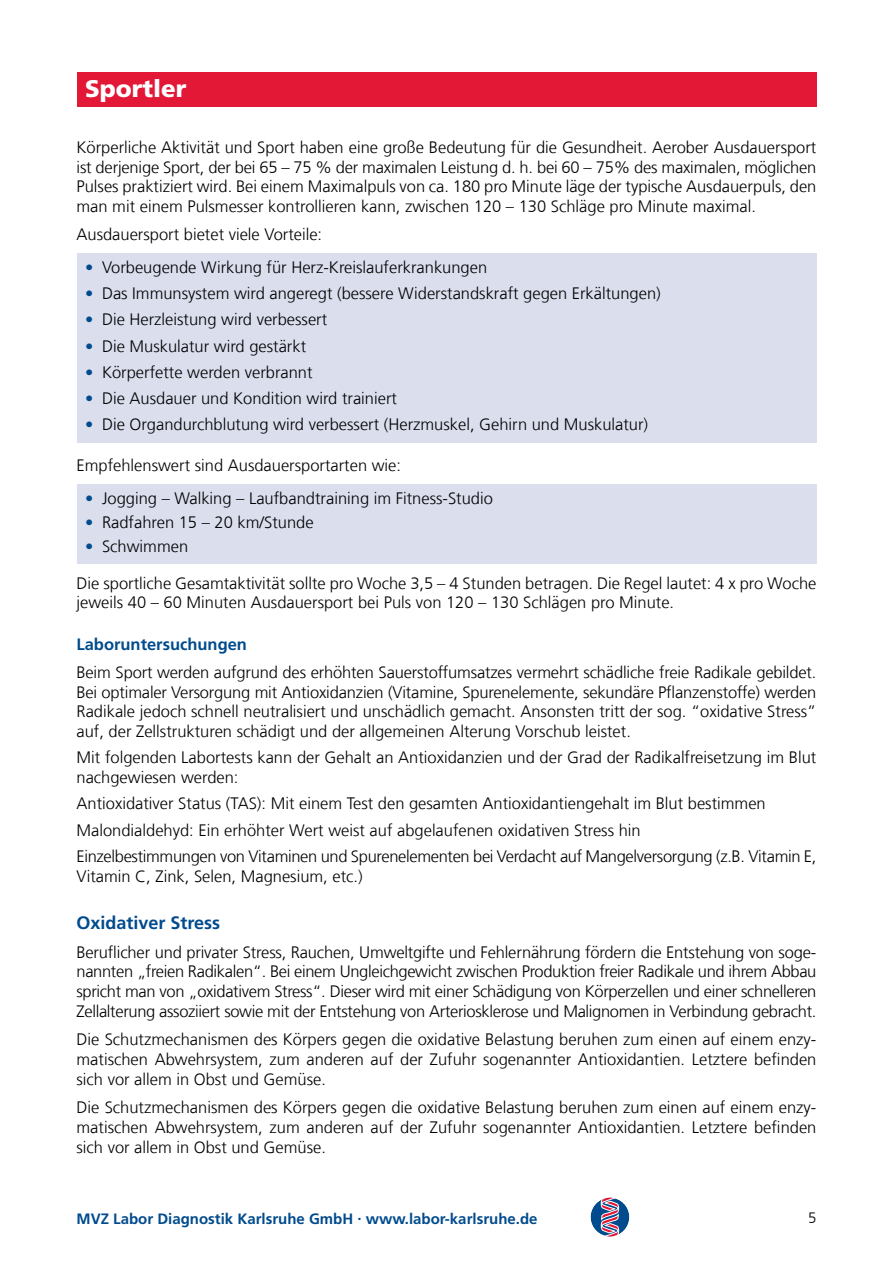
<style>
.page{position:relative;width:893px;height:1263px;background:#fff}
.page>*{position:absolute;margin:0;border:0;box-sizing:border-box;transform-origin:0 0}
.t1{font:900 24px "Frutiger LT Com";color:#fff}
.t2{font:700 18px "Frutiger LT Com";color:#004b8d}
.t3{font:300 16.5px/19.8px "Frutiger LT Com";color:#000;text-align:justify}
.t4{font:700 16.5px "Frutiger LT Com";color:#004b8d}
.t5{font:700 15px "Frutiger";color:#004b8d}
.t6{font:300 15px "Frutiger LT Com";color:#000}
.s1{color:#004b8d}
</style>
<div class="page">
<svg style="left:590px;top:1198px;width:39px;height:38px"></svg>
<div style="left:77px;top:485px;width:739px;height:79px;background:#dadeed"></div>
<div style="left:77px;top:253px;width:739px;height:189px;background:#dadeed"></div>
<div style="left:77px;top:72px;width:739px;height:34px;background:#e31837"></div>
<h1 class="t1" style="left:85px;top:74px;width:103px">Sportler</h1>
<p class="t3" style="left:77px;top:137px;width:741px">Körperliche Aktivität und Sport haben eine große Bedeutung für die Gesundheit. Aerober Ausdauersport ist derjenige Sport, der bei 65 – 75 % der maximalen Leistung d. h. bei 60 – 75% des maximalen, möglichen Pulses praktiziert wird. Bei einem Maximalpuls von ca. 180 pro Minute läge der typische Ausdauerpuls, den man mit einem Pulsmesser kontrollieren kann, zwischen 120 – 130 Schläge pro Minute maximal.</p>
<p class="t3" style="left:77px;top:225px;width:247px">Ausdauersport bietet viele Vorteile:</p>
<p class="t3" style="left:85px;top:257px;width:404px"><span class="s1">•</span> Vorbeugende Wirkung für Herz-Kreislauferkrankungen</p>
<p class="t3" style="left:85px;top:284px;width:577px"><span class="s1">•</span> Das Immunsystem wird angeregt (bessere Widerstandskraft gegen Erkältungen)</p>
<p class="t3" style="left:85px;top:310px;width:244px"><span class="s1">•</span> Die Herzleistung wird verbessert</p>
<p class="t3" style="left:85px;top:336px;width:223px"><span class="s1">•</span> Die Muskulatur wird gestärkt</p>
<p class="t3" style="left:85px;top:362px;width:229px"><span class="s1">•</span> Körperfette werden verbrannt</p>
<p class="t3" style="left:85px;top:388px;width:313px"><span class="s1">•</span> Die Ausdauer und Kondition wird trainiert</p>
<p class="t3" style="left:85px;top:415px;width:565px"><span class="s1">•</span> Die Organdurchblutung wird verbessert (Herzmuskel, Gehirn und Muskulatur)</p>
<p class="t3" style="left:77px;top:456px;width:326px">Empfehlenswert sind Ausdauersportarten wie:</p>
<p class="t3" style="left:85px;top:488px;width:409px"><span class="s1">•</span> Jogging – Walking – Laufbandtraining im Fitness-Studio</p>
<p class="t3" style="left:85px;top:512px;width:230px"><span class="s1">•</span> Radfahren 15 – 20 km/Stunde</p>
<p class="t3" style="left:85px;top:536px;width:105px"><span class="s1">•</span> Schwimmen</p>
<p class="t3" style="left:77px;top:573px;width:741px">Die sportliche Gesamtaktivität sollte pro Woche 3,5 – 4 Stunden betragen. Die Regel lautet: 4 x pro Woche jeweils 40 – 60 Minuten Ausdauersport bei Puls von 120 – 130 Schlägen pro Minute.</p>
<p class="t4" style="left:77px;top:634px;width:172px">Laboruntersuchungen</p>
<p class="t3" style="left:77px;top:662px;width:741px">Beim Sport werden aufgrund des erhöhten Sauerstoffumsatzes vermehrt schädliche freie Radikale gebildet.<br>Bei optimaler Versorgung mit Antioxidanzien (Vitamine, Spurenelemente, sekundäre Pflanzenstoffe) werden Radikale jedoch schnell neutralisiert und unschädlich gemacht. Ansonsten tritt der sog. “oxidative Stress” auf, der Zellstrukturen schädigt und der allgemeinen Alterung Vorschub leistet.</p>
<p class="t3" style="left:77px;top:748px;width:741px">Mit folgenden Labortests kann der Gehalt an Antioxidanzien und der Grad der Radikalfreisetzung im Blut nachgewiesen werden:</p>
<p class="t3" style="left:77px;top:791px;width:741px;line-height:26.2px;text-align:left">Antioxidativer Status (TAS): Mit einem Test den gesamten Antioxidantiengehalt im Blut bestimmen<br>Malondialdehyd: Ein erhöhter Wert weist auf abgelaufenen oxidativen Stress hin<br>Einzelbestimmungen von Vitaminen und Spurenelementen bei Verdacht auf Mangelversorgung (z.B. Vitamin E,</p>
<p class="t3" style="left:77px;top:866px;width:288px">Vitamin C, Zink, Selen, Magnesium, etc.)</p>
<p class="t2" style="left:77px;top:912px;width:145px">Oxidativer Stress</p>
<p class="t3" style="left:77px;top:942px;width:741px">Beruflicher und privater Stress, Rauchen, Umweltgifte und Fehlernährung fördern die Entstehung von soge&shy;nannten „freien Radikalen“. Bei einem Ungleichgewicht zwischen Produktion freier Radikale und ihrem Abbau spricht man von „oxidativem Stress“. Dieser wird mit einer Schädigung von Körperzellen und einer schnelleren Zellalterung assoziiert sowie mit der Entstehung von Arteriosklerose und Malignomen in Verbindung gebracht.</p>
<p class="t3" style="left:77px;top:1030px;width:741px">Die Schutzmechanismen des Körpers gegen die oxidative Belastung beruhen zum einen auf einem enzy&shy;matischen Abwehrsystem, zum anderen auf der Zufuhr sogenannter Antioxidantien. Letztere befinden sich vor allem in Obst und Gemüse.</p>
<p class="t3" style="left:77px;top:1098px;width:741px">Die Schutzmechanismen des Körpers gegen die oxidative Belastung beruhen zum einen auf einem enzy&shy;matischen Abwehrsystem, zum anderen auf der Zufuhr sogenannter Antioxidantien. Letztere befinden sich vor allem in Obst und Gemüse.</p>
<p class="t5" style="left:77px;top:1209px;width:462px">MVZ Labor Diagnostik Karlsruhe GmbH . www.labor-karlsruhe.de</p>
<p class="t6" style="left:808px;top:1209px;width:10px">5</p>
</div>
